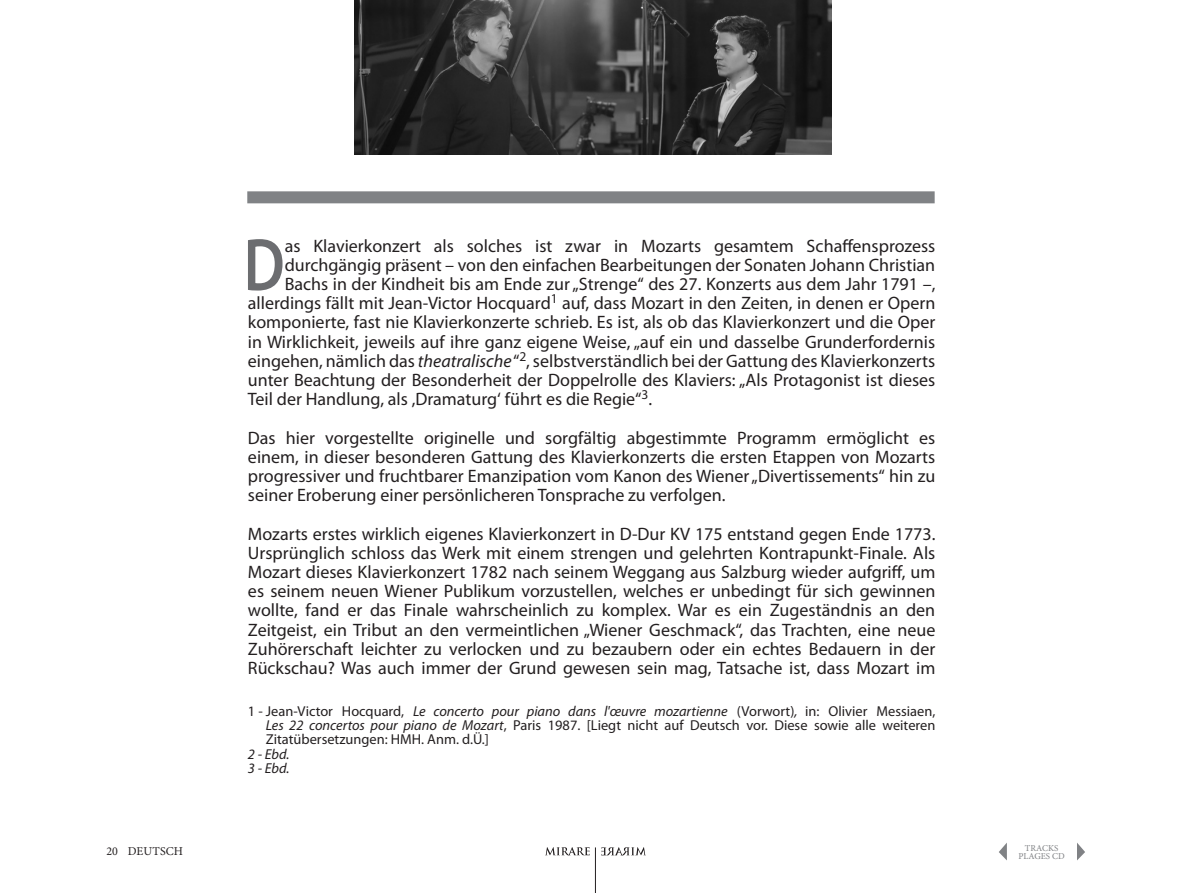
<style>
.page{position:relative;width:1191px;height:893px;background:#fff}
.page>*{position:absolute;margin:0;border:0;box-sizing:border-box;transform-origin:0 0}
.t1{font:600 75px "Myriad Pro";color:#6c6d70;scale:.8 1}
.t2{font:18px/19.2px "Myriad Pro";color:#231f20;text-align:justify}
.t3{font:14.4px/14.4px "Myriad Pro";color:#231f20;text-align:justify}
.t4{font:italic 14.4px/14.4px "Myriad Pro";color:#231f20}
.t5{font:12px "Minion Pro";letter-spacing:.01em;color:#231f20}
.t6{font:9px "Minion Pro";color:#808285}
.s1{font-style:italic}
</style>
<div class="page">
<svg style="left:999px;top:843px;width:8px;height:17px"></svg>
<svg style="left:1077px;top:843px;width:8px;height:17px"></svg>
<svg style="left:545px;top:847px;width:45px;height:8px"></svg>
<svg style="left:601px;top:847px;width:45px;height:8px"></svg>
<hr style="left:595px;top:847px;width:1px;height:46px;background:#231f20">
<img style="left:355px;top:0;width:476px;height:155px">
<div style="left:247px;top:191px;width:687px;height:12px;background:#808285"></div>
<h1 class="t1" style="left:244px;top:217px;width:53px">D</h1>
<p class="t2" style="left:285px;top:236px;width:652px">as Klavierkonzert als solches ist zwar in Mozarts gesamtem Schaffensprozess</p>
<p class="t2" style="left:285px;top:256px;width:652px">durchgängig präsent – von den einfachen Bearbeitungen der Sonaten Johann Christian</p>
<p class="t2" style="left:285px;top:275px;width:652px">Bachs in der Kindheit bis am Ende zur „Strenge“ des 27. Konzerts aus dem Jahr 1791 –,</p>
<p class="t2" style="left:248px;top:294px;width:689px">allerdings fällt mit Jean-Victor Hocquard<sup>1</sup> auf, dass Mozart in den Zeiten, in denen er Opern</p>
<p class="t2" style="left:248px;top:313px;width:689px">komponierte, fast nie Klavierkonzerte schrieb. Es ist, als ob das Klavierkonzert und die Oper</p>
<p class="t2" style="left:248px;top:332px;width:689px">in Wirklichkeit, jeweils auf ihre ganz eigene Weise, „auf ein und dasselbe Grunderfordernis</p>
<p class="t2" style="left:248px;top:352px;width:689px">eingehen, nämlich das <span class="s1">theatralische</span> “<sup>2</sup>, selbstverständlich bei der Gattung des Klavierkonzerts</p>
<p class="t2" style="left:248px;top:371px;width:689px">unter Beachtung der Besonderheit der Doppelrolle des Klaviers: „Als Protagonist ist dieses</p>
<p class="t2" style="left:248px;top:390px;width:406px">Teil der Handlung, als ,Dramaturg‘ führt es die Regie“<sup>3</sup>.</p>
<p class="t2" style="left:248px;top:428px;width:689px">Das hier vorgestellte originelle und sorgfältig abgestimmte Programm ermöglicht es einem, in dieser besonderen Gattung des Klavierkonzerts die ersten Etappen von Mozarts progressiver und fruchtbarer Emanzipation vom Kanon des Wiener „Divertissements“ hin zu seiner Eroberung einer persönlicheren Tonsprache zu verfolgen.</p>
<p class="t2" style="left:248px;top:524px;width:689px">Mozarts erstes wirklich eigenes Klavierkonzert in D-Dur KV 175 entstand gegen Ende 1773.<br>Ursprünglich schloss das Werk mit einem strengen und gelehrten Kontrapunkt-Finale. Als Mozart dieses Klavierkonzert 1782 nach seinem Weggang aus Salzburg wieder aufgriff, um es seinem neuen Wiener Publikum vorzustellen, welches er unbedingt für sich gewinnen wollte, fand er das Finale wahrscheinlich zu komplex. War es ein Zugeständnis an den Zeitgeist, ein Tribut an den vermeintlichen „Wiener Geschmack“, das Trachten, eine neue Zuhörerschaft leichter zu verlocken und zu bezaubern oder ein echtes Bedauern in der Rückschau? Was auch immer der Grund gewesen sein mag, Tatsache ist, dass Mozart im</p>
<p class="t3" style="left:266px;top:704px;width:671px;text-indent:-18px">1 - Jean-Victor Hocquard, <span class="s1">Le concerto pour piano dans l'œuvre mozartienne</span> (Vorwort)<span class="s1">,</span> in: Olivier Messiaen, <span class="s1">Les 22 concertos pour piano de Mozart</span>, Paris 1987. [Liegt nicht auf Deutsch vor. Diese sowie alle weiteren Zitatübersetzungen: HMH. Anm. d.Ü.]</p>
<p class="t4" style="left:248px;top:746px;width:43px">2 - Ebd.<br>3 - Ebd.</p>
<p class="t5" style="left:106px;top:843px;width:13px">20</p>
<p class="t6" style="left:1025px;top:842px;width:35px">TRACKS</p>
<p class="t5" style="left:128px;top:843px;width:57px">DEUTSCH</p>
<p class="t6" style="left:1018px;top:850px;width:48px">PLAGES CD</p>
</div>
